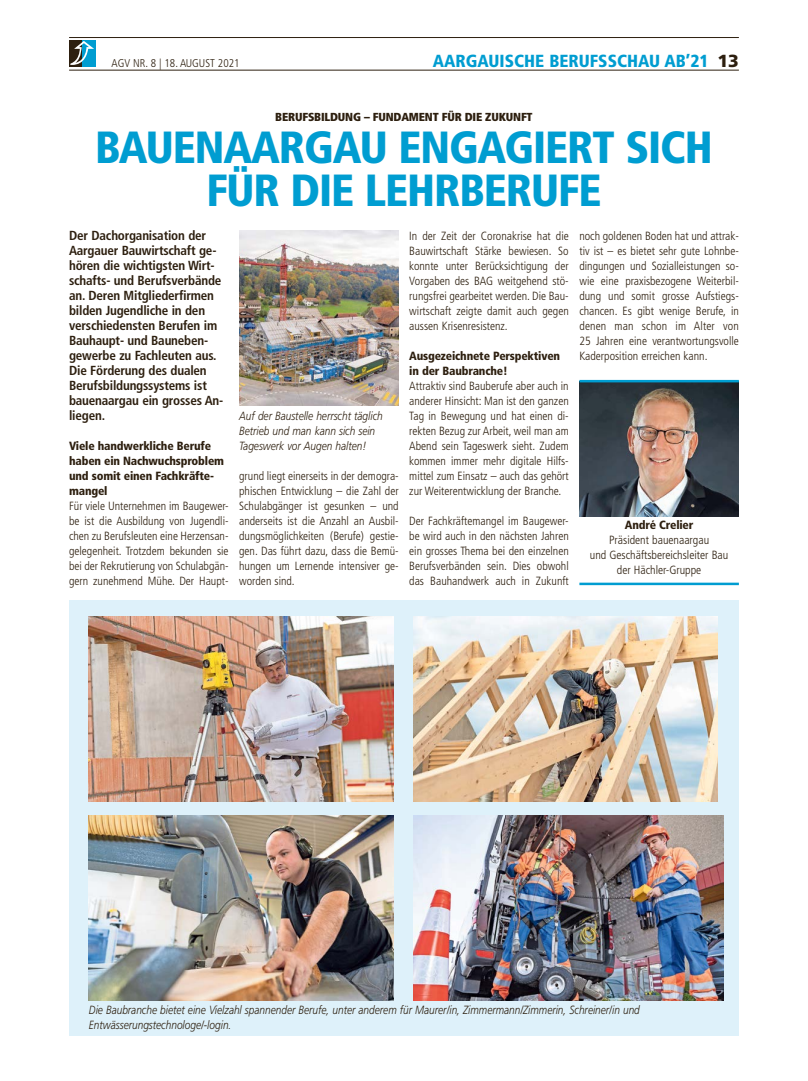
<style>
.page{position:relative;width:808px;height:1081px;background:#fff}
.page>*{position:absolute;margin:0;border:0;box-sizing:border-box;transform-origin:0 0}
.t1{font:900 condensed 45px/42.5px "Frutiger";letter-spacing:-.025em;color:#009dd1;text-align:center}
.t2{font:900 condensed 17.5px "Frutiger";color:#009dd1}
.t3{font:700 condensed 13.12px/15px "Frutiger";letter-spacing:-.015em;color:#2d1f0f}
.t4{font:300 condensed 11.88px/15px "Frutiger";color:#2d1f0f;text-align:justify}
.t5{font:italic 300 11.88px/15px "Frutiger";color:#2d1f0f;scale:.85 1}
.t6{font:900 condensed 11.88px/15px "Frutiger";letter-spacing:-.015em;color:#2d1f0f}
.t7{font:900 condensed 11.62px "Frutiger";letter-spacing:-.015em;color:#2d1f0f}
.t8{font:300 condensed 11.25px "Frutiger";color:#2d1f0f}
.s1{font-stretch:normal;color:#2d1f0f}
</style>
<div class="page">
<hr style="left:69px;top:70px;width:670px;height:1px;background:#2d1f0f">
<hr style="left:69px;top:37px;width:670px;height:1px;background:#2d1f0f">
<div style="left:69px;top:40px;width:13px;height:27px;background:#2d1f0f"></div>
<div style="left:82px;top:40px;width:13px;height:27px;background:#009dd1"></div>
<svg style="left:70px;top:41px;width:24px;height:24px"></svg>
<img style="left:579px;top:382px;width:160px;height:134px">
<hr style="left:579px;top:380px;width:160px;height:2px;background:#009dd1">
<hr style="left:579px;top:583px;width:160px;height:2px;background:#009dd1">
<img style="left:239px;top:230px;width:160px;height:175px">
<div style="left:69px;top:600px;width:670px;height:435px;background:#def1fa"></div>
<img style="left:89px;top:617px;width:305px;height:184px">
<img style="left:89px;top:816px;width:305px;height:184px">
<img style="left:413px;top:617px;width:304px;height:184px">
<img style="left:413px;top:816px;width:310px;height:184px">
<p class="t8" style="left:112px;top:57px;width:129px">AGV NR. 8 | 18. AUGUST 2021</p>
<h2 class="t2" style="left:433px;top:50px;width:308px">AARGAUISCHE BERUFSSCHAU AB’21 <span class="s1">13</span></h2>
<p class="t7" style="left:275px;top:110px;width:259px">BERUFSBILDUNG – FUNDAMENT FÜR DIE ZUKUNFT</p>
<h1 class="t1" style="left:95px;top:126px;width:619px">BAUENAARGAU ENGAGIERT SICH<br>FÜR DIE LEHRBERUFE</h1>
<p class="t3" style="left:69px;top:228px;width:156px">Der Dachorganisation der<br>Aargauer Bauwirtschaft ge&shy;hören die wichtigsten Wirt&shy;schafts- und Berufsverbände an. Deren Mitgliederfirmen bilden Jugendliche in den verschiedensten Berufen im<br>Bauhaupt- und Bauneben&shy;gewerbe zu Fachleuten aus.<br>Die Förderung des dualen<br>Berufsbildungssystems ist bauenaargau ein grosses An&shy;liegen.</p>
<p class="t6" style="left:69px;top:438px;width:156px">Viele handwerkliche Berufe haben ein Nachwuchsproblem und somit einen Fachkräfte&shy;mangel</p>
<p class="t4" style="left:69px;top:499px;width:161px">Für viele Unternehmen im Baugewer&shy;be ist die Ausbildung von Jugendli&shy;chen zu Berufsleuten eine Herzensan&shy;gelegenheit. Trotzdem bekunden sie bei der Rekrutierung von Schulabgän&shy;gern zunehmend Mühe. Der Haupt-</p>
<p class="t4" style="left:579px;top:229px;width:161px">noch goldenen Boden hat und attrak&shy;tiv ist – es bietet sehr gute Lohnbe&shy;dingungen und Sozialleistungen so&shy;wie eine praxisbezogene Weiterbil&shy;dung und somit grosse Aufstiegs&shy;chancen. Es gibt wenige Berufe, in denen man schon im Alter von 25 Jahren eine verantwortungsvolle Kaderposition erreichen kann.</p>
<p class="t4" style="left:409px;top:229px;width:161px">In der Zeit der Coronakrise hat die Bauwirtschaft Stärke bewiesen. So konnte unter Berücksichtigung der Vorgaben des BAG weitgehend stö&shy;rungsfrei gearbeitet werden. Die Bau&shy;wirtschaft zeigte damit auch gegen aussen Krisenresistenz.</p>
<p class="t6" style="left:409px;top:348px;width:152px">Ausgezeichnete Perspektiven in der Baubranche!</p>
<p class="t4" style="left:409px;top:379px;width:161px">Attraktiv sind Bauberufe aber auch in anderer Hinsicht: Man ist den ganzen Tag in Bewegung und hat einen di&shy;rekten Bezug zur Arbeit, weil man am Abend sein Tageswerk sieht. Zudem kommen immer mehr digitale Hilfs&shy;mittel zum Einsatz – auch das gehört zur Weiterentwicklung der Branche.</p>
<p class="t4" style="left:409px;top:514px;width:161px">Der Fachkräftemangel im Baugewer&shy;be wird auch in den nächsten Jahren ein grosses Thema bei den einzelnen Berufsverbänden sein. Dies obwohl das Bauhandwerk auch in Zukunft</p>
<p class="t5" style="left:239px;top:408px;width:170px">Auf der Baustelle herrscht täglich<br>Betrieb und man kann sich sein<br>Tageswerk vor Augen halten!</p>
<p class="t4" style="left:239px;top:469px;width:161px">grund liegt einerseits in der demogra&shy;phischen Entwicklung – die Zahl der Schulabgänger ist gesunken – und anderseits ist die Anzahl an Ausbil&shy;dungsmöglichkeiten (Berufe) gestie&shy;gen. Das führt dazu, dass die Bemü&shy;hungen um Lernende intensiver ge&shy;worden sind.</p>
<p class="t6" style="left:625px;top:518px;width:70px">André Crelier</p>
<p class="t4" style="left:590px;top:533px;width:140px;text-align:center">Präsident bauenaargau<br>und Geschäftsbereichsleiter Bau der Hächler-Gruppe</p>
<p class="t5" style="left:89px;top:1002px;width:650px">Die Baubranche bietet eine Vielzahl spannender Berufe, unter anderem für Maurer/in, Zimmermann/Zimmerin, Schreiner/in und<br>Entwässerungstechnologe/-login.</p>
</div>
